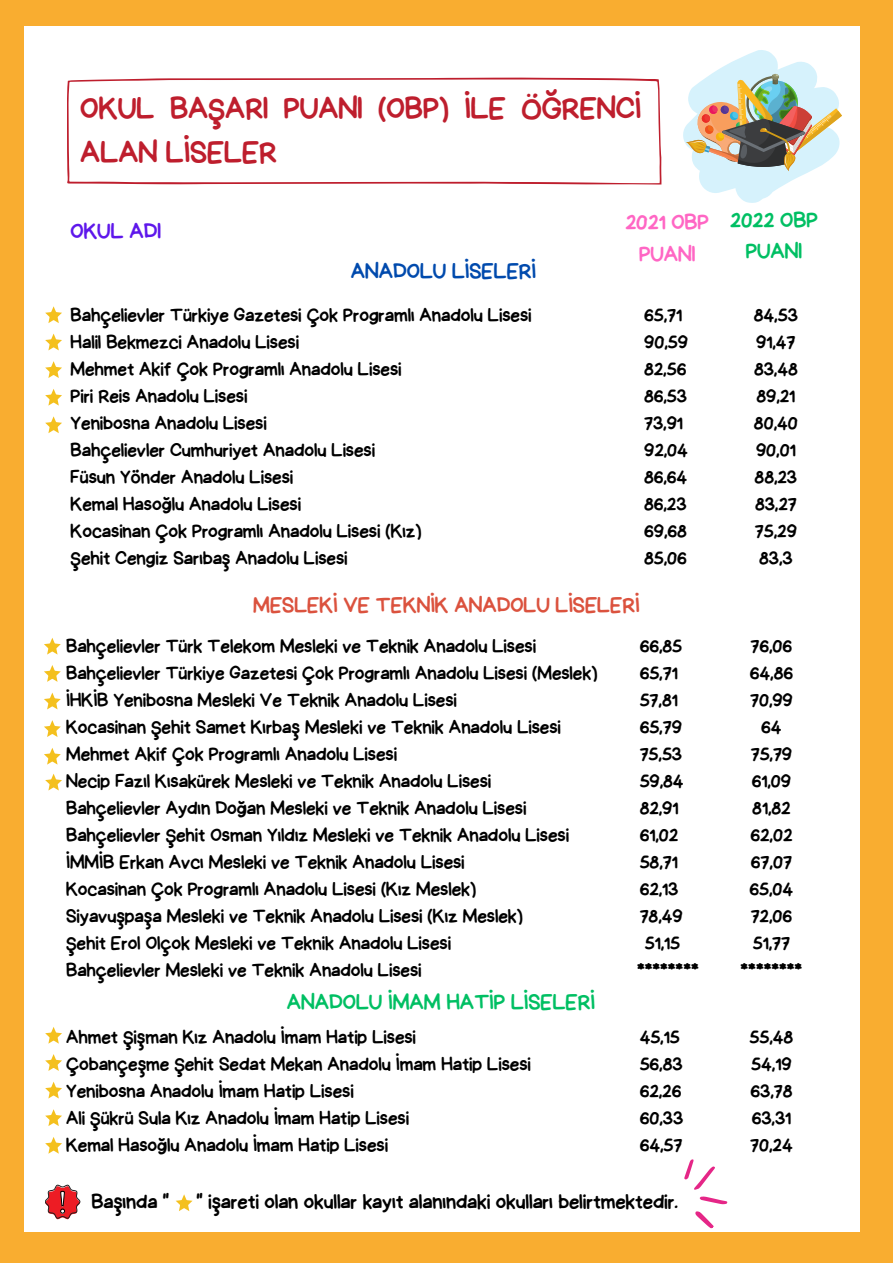
<style>
.page{position:relative;width:893px;height:1264px;background:#fff}
.page>*{position:absolute;margin:0;border:0;box-sizing:border-box;transform-origin:0 0}
.t1{font:31.5px/43.8px "Handyman";color:#be1e2d}
.t2{font:22.5px/31.5px "Handyman";color:#00bf63;text-align:center}
.t3{font:22.5px "Handyman";color:#db523e}
.t4{font:22.5px "Handyman";color:#004aad}
.t5{font:22.5px/31.5px "Handyman";color:#ff66c4;text-align:center}
.t6{font:22.5px "Handyman";color:#5e17eb}
.t7{font:21px "Handyman";color:#000}
.t8{font:19.5px "Handyman";color:#000}
</style>
<div class="page">
<div style="left:0;top:0;width:892px;height:1262px;background:#f9ad30"></div>
<div style="left:24px;top:27px;width:836px;height:1204px;background:#fff"></div>
<svg style="left:67px;top:78px;width:594px;height:107px"></svg>
<svg style="left:683px;top:50px;width:158px;height:153px"></svg>
<svg style="left:45px;top:306px;width:17px;height:17px"></svg>
<svg style="left:45px;top:333px;width:17px;height:17px"></svg>
<svg style="left:45px;top:361px;width:17px;height:17px"></svg>
<svg style="left:45px;top:389px;width:17px;height:16px"></svg>
<svg style="left:45px;top:416px;width:17px;height:17px"></svg>
<svg style="left:44px;top:638px;width:17px;height:16px"></svg>
<svg style="left:44px;top:665px;width:17px;height:17px"></svg>
<svg style="left:44px;top:692px;width:17px;height:17px"></svg>
<svg style="left:44px;top:720px;width:17px;height:17px"></svg>
<svg style="left:44px;top:748px;width:17px;height:16px"></svg>
<svg style="left:45px;top:773px;width:17px;height:17px"></svg>
<svg style="left:45px;top:1027px;width:17px;height:16px"></svg>
<svg style="left:45px;top:1054px;width:17px;height:16px"></svg>
<svg style="left:45px;top:1081px;width:17px;height:17px"></svg>
<svg style="left:45px;top:1109px;width:17px;height:17px"></svg>
<svg style="left:45px;top:1137px;width:17px;height:16px"></svg>
<svg style="left:45px;top:1184px;width:35px;height:35px"></svg>
<svg style="left:176px;top:1194px;width:16px;height:17px"></svg>
<svg style="left:684px;top:1159px;width:44px;height:70px"></svg>
<p class="t1" style="left:80px;top:87px;width:562px">OKUL BAŞARI PUANI (OBP) İLE ÖĞRENCİ<br>ALAN LİSELER</p>
<p class="t6" style="left:71px;top:220px;width:92px">OKUL ADI</p>
<p class="t4" style="left:351px;top:260px;width:187px">ANADOLU LİSELERİ</p>
<p class="t8" style="left:71px;top:305px;width:462px">Bahçelievler Türkiye Gazetesi Çok Programlı Anadolu Lisesi</p>
<p class="t8" style="left:71px;top:332px;width:230px">Halil Bekmezci Anadolu Lisesi</p>
<p class="t8" style="left:71px;top:359px;width:332px">Mehmet Akif Çok Programlı Anadolu Lisesi</p>
<p class="t8" style="left:71px;top:386px;width:178px">Piri Reis Anadolu Lisesi</p>
<p class="t8" style="left:71px;top:413px;width:198px">Yenibosna Anadolu Lisesi</p>
<p class="t8" style="left:71px;top:440px;width:306px">Bahçelievler Cumhuriyet Anadolu Lisesi</p>
<p class="t8" style="left:71px;top:467px;width:224px">Füsun Yönder Anadolu Lisesi</p>
<p class="t8" style="left:71px;top:494px;width:232px">Kemal Hasoğlu Anadolu Lisesi</p>
<p class="t8" style="left:71px;top:521px;width:352px">Kocasinan Çok Programlı Anadolu Lisesi (Kız)</p>
<p class="t8" style="left:71px;top:548px;width:278px">Şehit Cengiz Sarıbaş Anadolu Lisesi</p>
<p class="t5" style="left:625px;top:206px;width:85px">2021 OBP<br>PUANI</p>
<p class="t2" style="left:730px;top:204px;width:89px">2022 OBP<br>PUANI</p>
<p class="t8" style="left:644px;top:305px;width:39px">65,71</p>
<p class="t8" style="left:644px;top:332px;width:45px">90,59</p>
<p class="t8" style="left:644px;top:359px;width:44px">82,56</p>
<p class="t8" style="left:644px;top:386px;width:44px">86,53</p>
<p class="t8" style="left:644px;top:413px;width:40px">73,91</p>
<p class="t8" style="left:644px;top:440px;width:45px">92,04</p>
<p class="t8" style="left:644px;top:467px;width:45px">86,64</p>
<p class="t8" style="left:644px;top:494px;width:44px">86,23</p>
<p class="t8" style="left:644px;top:521px;width:44px">69,68</p>
<p class="t8" style="left:644px;top:548px;width:44px">85,06</p>
<p class="t8" style="left:753px;top:305px;width:45px">84,53</p>
<p class="t8" style="left:756px;top:332px;width:41px">91,47</p>
<p class="t8" style="left:754px;top:359px;width:45px">83,48</p>
<p class="t8" style="left:756px;top:386px;width:40px">89,21</p>
<p class="t8" style="left:754px;top:413px;width:45px">80,40</p>
<p class="t8" style="left:756px;top:440px;width:41px">90,01</p>
<p class="t8" style="left:754px;top:467px;width:44px">88,23</p>
<p class="t8" style="left:755px;top:494px;width:43px">83,27</p>
<p class="t8" style="left:754px;top:521px;width:43px">75,29</p>
<p class="t8" style="left:759px;top:548px;width:35px">83,3</p>
<p class="t3" style="left:253px;top:594px;width:388px">MESLEKİ VE TEKNİK ANADOLU LİSELERİ</p>
<p class="t8" style="left:66px;top:636px;width:471px">Bahçelievler Türk Telekom Mesleki ve Teknik Anadolu Lisesi</p>
<p class="t8" style="left:66px;top:663px;width:532px">Bahçelievler Türkiye Gazetesi Çok Programlı Anadolu Lisesi (Meslek)</p>
<p class="t8" style="left:66px;top:690px;width:392px">İHKİB Yenibosna Mesleki Ve Teknik Anadolu Lisesi</p>
<p class="t8" style="left:66px;top:717px;width:496px">Kocasinan Şehit Samet Kırbaş Mesleki ve Teknik Anadolu Lisesi</p>
<p class="t8" style="left:66px;top:744px;width:332px">Mehmet Akif Çok Programlı Anadolu Lisesi</p>
<p class="t8" style="left:66px;top:771px;width:426px">Necip Fazıl Kısakürek Mesleki ve Teknik Anadolu Lisesi</p>
<p class="t8" style="left:66px;top:798px;width:461px">Bahçelievler Aydın Doğan Mesleki ve Teknik Anadolu Lisesi</p>
<p class="t8" style="left:66px;top:825px;width:504px">Bahçelievler Şehit Osman Yıldız Mesleki ve Teknik Anadolu Lisesi</p>
<p class="t8" style="left:66px;top:852px;width:400px">İMMİB Erkan Avcı Mesleki ve Teknik Anadolu Lisesi</p>
<p class="t8" style="left:66px;top:879px;width:411px">Kocasinan Çok Programlı Anadolu Lisesi (Kız Meslek)</p>
<p class="t8" style="left:66px;top:906px;width:458px">Siyavuşpaşa Mesleki ve Teknik Anadolu Lisesi (Kız Meslek)</p>
<p class="t8" style="left:66px;top:933px;width:386px">Şehit Erol Olçok Mesleki ve Teknik Anadolu Lisesi</p>
<p class="t8" style="left:66px;top:960px;width:357px">Bahçelievler Mesleki ve Teknik Anadolu Lisesi</p>
<p class="t8" style="left:639px;top:636px;width:44px">66,85</p>
<p class="t8" style="left:639px;top:663px;width:39px">65,71</p>
<p class="t8" style="left:639px;top:690px;width:40px">57,81</p>
<p class="t8" style="left:639px;top:717px;width:44px">65,79</p>
<p class="t8" style="left:639px;top:744px;width:44px">75,53</p>
<p class="t8" style="left:639px;top:771px;width:45px">59,84</p>
<p class="t8" style="left:639px;top:798px;width:40px">82,91</p>
<p class="t8" style="left:639px;top:825px;width:40px">61,02</p>
<p class="t8" style="left:639px;top:852px;width:40px">58,71</p>
<p class="t8" style="left:639px;top:879px;width:40px">62,13</p>
<p class="t8" style="left:639px;top:906px;width:44px">78,49</p>
<p class="t8" style="left:644px;top:933px;width:37px">51,15</p>
<p class="t8" style="left:637px;top:960px;width:63px">********</p>
<p class="t2" style="left:287px;top:986px;width:309px">ANADOLU İMAM HATİP LİSELERİ</p>
<p class="t8" style="left:66px;top:1027px;width:351px">Ahmet Şişman Kız Anadolu İmam Hatip Lisesi</p>
<p class="t8" style="left:66px;top:1054px;width:466px">Çobançeşme Şehit Sedat Mekan Anadolu İmam Hatip Lisesi</p>
<p class="t8" style="left:66px;top:1081px;width:289px">Yenibosna Anadolu İmam Hatip Lisesi</p>
<p class="t8" style="left:66px;top:1108px;width:344px">Ali Şükrü Sula Kız Anadolu İmam Hatip Lisesi</p>
<p class="t8" style="left:66px;top:1135px;width:323px">Kemal Hasoğlu Anadolu İmam Hatip Lisesi</p>
<p class="t8" style="left:639px;top:1027px;width:41px">45,15</p>
<p class="t8" style="left:639px;top:1054px;width:44px">56,83</p>
<p class="t8" style="left:639px;top:1081px;width:43px">62,26</p>
<p class="t8" style="left:639px;top:1108px;width:45px">60,33</p>
<p class="t8" style="left:639px;top:1135px;width:44px">64,57</p>
<p class="t7" style="left:91px;top:1191px;width:79px">Başında "</p>
<p class="t7" style="left:196px;top:1191px;width:483px">" işareti olan okullar kayıt alanındaki okulları belirtmektedir.</p>
<p class="t8" style="left:750px;top:636px;width:43px">76,06</p>
<p class="t8" style="left:749px;top:663px;width:45px">64,86</p>
<p class="t8" style="left:750px;top:690px;width:44px">70,99</p>
<p class="t8" style="left:761px;top:717px;width:22px">64</p>
<p class="t8" style="left:750px;top:744px;width:43px">75,79</p>
<p class="t8" style="left:751px;top:771px;width:41px">61,09</p>
<p class="t8" style="left:752px;top:798px;width:40px">81,82</p>
<p class="t8" style="left:750px;top:825px;width:44px">62,02</p>
<p class="t8" style="left:750px;top:852px;width:42px">67,07</p>
<p class="t8" style="left:749px;top:879px;width:45px">65,04</p>
<p class="t8" style="left:750px;top:906px;width:43px">72,06</p>
<p class="t8" style="left:752px;top:933px;width:39px">51,77</p>
<p class="t8" style="left:740px;top:960px;width:63px">********</p>
<p class="t8" style="left:749px;top:1027px;width:45px">55,48</p>
<p class="t8" style="left:751px;top:1054px;width:42px">54,19</p>
<p class="t8" style="left:750px;top:1081px;width:43px">63,78</p>
<p class="t8" style="left:751px;top:1108px;width:41px">63,31</p>
<p class="t8" style="left:750px;top:1135px;width:44px">70,24</p>
</div>
